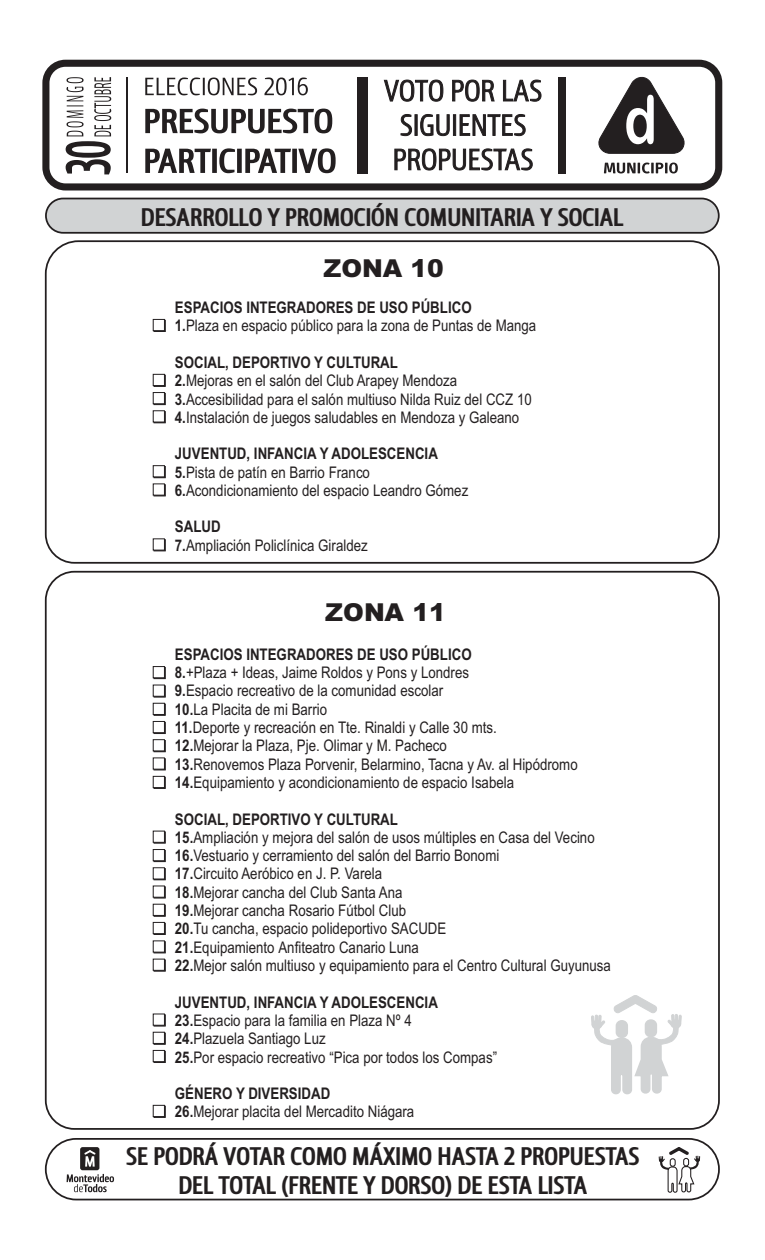
<style>
.page{position:relative;width:765px;height:1260px;background:#fff}
.page>*{position:absolute;margin:0;border:0;box-sizing:border-box;transform-origin:0 0}
.t1{font:66.88px "Arial Rounded MT Bold";color:#fff;scale:.79 1}
.t2{font:700 26.25px/29.2px "Dione";color:#231f20;text-align:center}
.t3{font:900 24.75px "Arial";color:#231f20}
.t4{font:16px/18.4px "Arial Narrow";color:#231f20}
.s1{font-weight:700}
</style>
<div class="page">
<div style="left:45px;top:1138px;width:675px;height:62px;border:2px solid #231f20;border-radius:30px"></div>
<svg style="left:67px;top:1174px;width:47px;height:18px"></svg>
<div style="left:80px;top:1147px;width:19px;height:23px;background:#231f20;border-radius:2px"></div>
<svg style="left:84px;top:1150px;width:12px;height:17px"></svg>
<svg style="left:659px;top:1147px;width:41px;height:46px"></svg>
<svg style="left:683px;top:1158px;width:6px;height:8px"></svg>
<svg style="left:591px;top:995px;width:91px;height:100px"></svg>
<div style="left:645px;top:1019px;width:12px;height:18px;background:#d1d3d4;border:2px solid #d1d3d4;border-radius:5px"></div>
<div style="left:45px;top:198px;width:675px;height:36px;background:#d1d3d4;border:2px solid #231f20;border-radius:17px"></div>
<div style="left:42px;top:60px;width:680px;height:131px;background:#fff;border:7px solid #231f20;border-radius:20px"></div>
<div style="left:357px;top:77px;width:11px;height:96px;background:#231f20"></div>
<div style="left:559px;top:77px;width:7px;height:96px;background:#231f20"></div>
<svg style="left:383px;top:79px;width:159px;height:92px"></svg>
<hr style="left:126px;top:77px;width:2px;height:96px;background:#231f20">
<svg style="left:66px;top:77px;width:45px;height:97px"></svg>
<svg style="left:145px;top:78px;width:187px;height:55px"></svg>
<svg style="left:145px;top:148px;width:191px;height:25px"></svg>
<svg style="left:604px;top:163px;width:74px;height:10px"></svg>
<svg style="left:598px;top:76px;width:87px;height:78px"></svg>
<svg style="left:44px;top:240px;width:676px;height:324px"></svg>
<svg style="left:153px;top:374px;width:13px;height:50px"></svg>
<svg style="left:153px;top:319px;width:13px;height:13px"></svg>
<svg style="left:153px;top:465px;width:13px;height:32px"></svg>
<svg style="left:153px;top:538px;width:13px;height:14px"></svg>
<svg style="left:153px;top:666px;width:13px;height:123px"></svg>
<svg style="left:153px;top:830px;width:13px;height:142px"></svg>
<svg style="left:153px;top:1013px;width:13px;height:50px"></svg>
<svg style="left:153px;top:1105px;width:13px;height:13px"></svg>
<h1 class="t1" style="left:624px;top:95px;width:43px">d</h1>
<h2 class="t2" style="left:141px;top:204px;width:484px">DESARROLLO Y PROMOCIÓN COMUNITARIA Y SOCIAL</h2>
<h3 class="t3" style="left:323px;top:259px;width:122px">ZONA 10</h3>
<p class="t4" style="left:175px;top:300px;width:363px"><span class="s1">ESPACIOS INTEGRADORES DE USO PÚBLICO<br>1.</span>Plaza en espacio público para la zona de Puntas de Manga</p>
<p class="t4" style="left:175px;top:355px;width:358px"><span class="s1">SOCIAL, DEPORTIVO Y CULTURAL<br>2.</span>Mejoras en el salón del Club Arapey Mendoza <span class="s1">3.</span>Accesibilidad para el salón multiuso Nilda Ruiz del CCZ 10<br><span class="s1">4.</span>Instalación de juegos saludables en Mendoza y Galeano</p>
<p class="t4" style="left:175px;top:446px;width:295px"><span class="s1">JUVENTUD, INFANCIA Y ADOLESCENCIA<br>5.</span>Pista de patín en Barrio Franco<br><span class="s1">6.</span>Acondicionamiento del espacio Leandro Gómez</p>
<p class="t4" style="left:175px;top:519px;width:194px"><span class="s1">SALUD<br>7.</span>Ampliación Policlínica Giraldez</p>
<h3 class="t3" style="left:325px;top:604px;width:122px">ZONA 11</h3>
<p class="t4" style="left:175px;top:646px;width:404px"><span class="s1">ESPACIOS INTEGRADORES DE USO PÚBLICO<br>8.</span>+Plaza + Ideas, Jaime Roldos y Pons y Londres<br><span class="s1">9.</span>Espacio recreativo de la comunidad escolar<br><span class="s1">10.</span>La Placita de mi Barrio<br><span class="s1">11.</span>Deporte y recreación en Tte. Rinaldi y Calle 30 mts.<br><span class="s1">12.</span>Mejorar la Plaza, Pje. Olimar y M. Pacheco<br><span class="s1">13.</span>Renovemos Plaza Porvenir, Belarmino, Tacna y Av. al Hipódromo <span class="s1">14.</span>Equipamiento y acondicionamiento de espacio Isabela</p>
<p class="t4" style="left:175px;top:811px;width:438px"><span class="s1">SOCIAL, DEPORTIVO Y CULTURAL<br>15.</span>Ampliación y mejora del salón de usos múltiples en Casa del Vecino <span class="s1">16.</span>Vestuario y cerramiento del salón del Barrio Bonomi<br><span class="s1">17.</span>Circuito Aeróbico en J. P. Varela<br><span class="s1">18.</span>Mejorar cancha del Club Santa Ana<br><span class="s1">19.</span>Mejorar cancha Rosario Fútbol Club<br><span class="s1">20.</span>Tu cancha, espacio polideportivo SACUDE<br><span class="s1">21.</span>Equipamiento Anfiteatro Canario Luna<br><span class="s1">22.</span>Mejor salón multiuso y equipamiento para el Centro Cultural Guyunusa</p>
<p class="t4" style="left:175px;top:994px;width:324px"><span class="s1">JUVENTUD, INFANCIA Y ADOLESCENCIA 23.</span>Espacio para la familia en Plaza Nº 4<br><span class="s1">24.</span>Plazuela Santiago Luz<br><span class="s1">25.</span>Por espacio recreativo “Pica por todos los Compas”</p>
<p class="t4" style="left:175px;top:1086px;width:241px"><span class="s1">GÉNERO Y DIVERSIDAD<br>26.</span>Mejorar placita del Mercadito Niágara</p>
<h2 class="t2" style="left:126px;top:1143px;width:515px">SE PODRÁ VOTAR COMO MÁXIMO HASTA 2 PROPUESTAS<br>DEL TOTAL (FRENTE Y DORSO) DE ESTA LISTA</h2>
</div>
